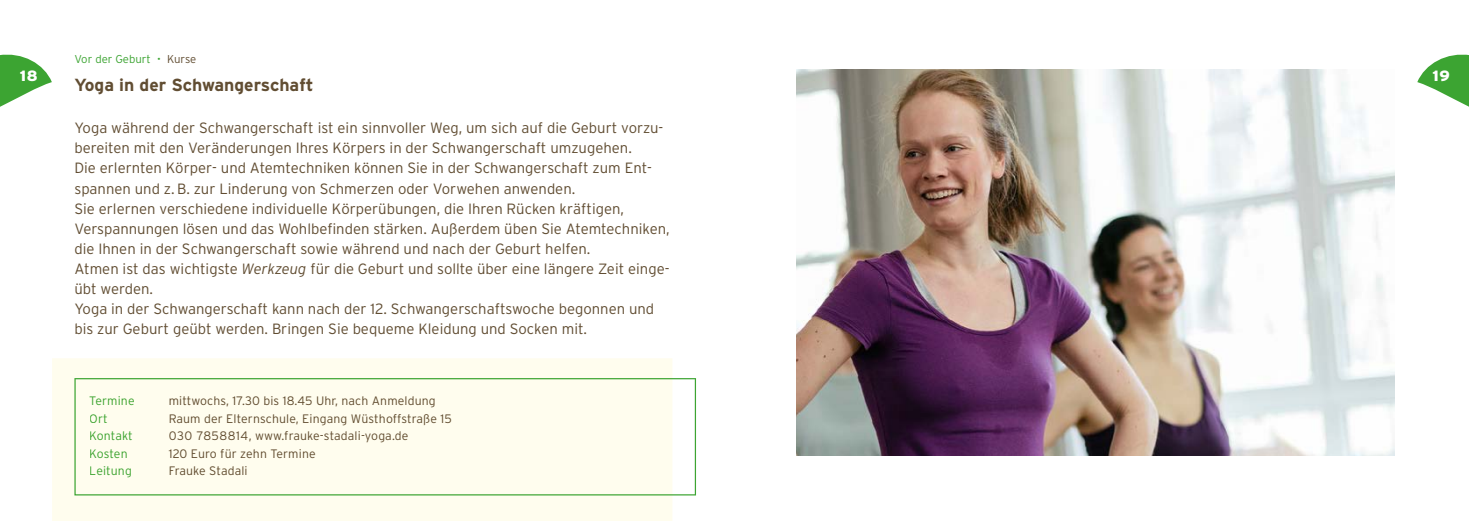
<style>
.page{position:relative;width:1469px;height:521px;background:#fff}
.page>*{position:absolute;margin:0;border:0;box-sizing:border-box;transform-origin:0 0}
.t1{font:700 17.5px "Interstate";color:#614d32}
.t2{font:300 14.88px/20.1px "Interstate";color:#614d32}
.t3{font:900 14.88px "Interstate";color:#fff}
.t4{font:300 12.25px "Interstate";letter-spacing:.01em;color:#614c2f}
.t5{font:300 12.25px "Interstate";letter-spacing:.01em;color:#3ca32f}
.t6{font:300 11.38px "Interstate";color:#3ca432}
.s1{font-weight:700}
.s2{color:#614d32}
.s3{font-style:italic}
</style>
<div class="page">
<svg style="left:0;top:54px;width:52px;height:53px"></svg>
<svg style="left:1417px;top:54px;width:51px;height:52px"></svg>
<img style="left:796px;top:70px;width:598px;height:385px">
<div style="left:52px;top:358px;width:620px;height:163px;background:#fffdee"></div>
<div style="left:74px;top:378px;width:622px;height:117px;background:#fffdee"></div>
<p class="t6" style="left:74px;top:52px;width:123px">Vor der Geburt <span class="s1">·</span> <span class="s2">Kurse</span></p>
<p class="t1" style="left:74px;top:75px;width:241px">Yoga in der Schwangerschaft</p>
<p class="t3" style="left:20px;top:67px;width:20px">18</p>
<p class="t3" style="left:1432px;top:67px;width:19px">19</p>
<p class="t2" style="left:74px;top:118px;width:597px">Yoga während der Schwangerschaft ist ein sinnvoller Weg, um sich auf die Geburt vorzu&shy;bereiten mit den Veränderungen Ihres Körpers in der Schwangerschaft umzugehen.<br>Die erlernten Körper- und Atemtechniken können Sie in der Schwangerschaft zum Ent&shy;spannen und z. B. zur Linderung von Schmerzen oder Vorwehen anwenden.<br>Sie erlernen verschiedene individuelle Körperübungen, die Ihren Rücken kräftigen, Verspannungen lösen und das Wohlbefinden stärken. Außerdem üben Sie Atemtechniken, die Ihnen in der Schwangerschaft sowie während und nach der Geburt helfen.<br>Atmen ist das wichtigste <span class="s3">Werkzeug</span> für die Geburt und sollte über eine längere Zeit einge&shy;übt werden.<br>Yoga in der Schwangerschaft kann nach der 12. Schwangerschaftswoche begonnen und bis zur Geburt geübt werden. Bringen Sie bequeme Kleidung und Socken mit.</p>
<p class="t5" style="left:89px;top:393px;width:47px">Termine</p>
<p class="t4" style="left:169px;top:393px;width:268px">mittwochs, 17.30 bis 18.45 Uhr, nach Anmeldung</p>
<p class="t5" style="left:89px;top:411px;width:20px">Ort</p>
<p class="t4" style="left:169px;top:411px;width:284px">Raum der Elternschule, Eingang Wüsthoffstraße 15</p>
<p class="t5" style="left:89px;top:428px;width:45px">Kontakt</p>
<p class="t4" style="left:169px;top:428px;width:241px">030 7858814, www.frauke-stadali-yoga.de</p>
<p class="t5" style="left:89px;top:446px;width:40px">Kosten</p>
<p class="t4" style="left:169px;top:446px;width:148px">120 Euro für zehn Termine</p>
<p class="t5" style="left:89px;top:464px;width:44px">Leitung</p>
<p class="t4" style="left:169px;top:464px;width:80px">Frauke Stadali</p>
</div>
